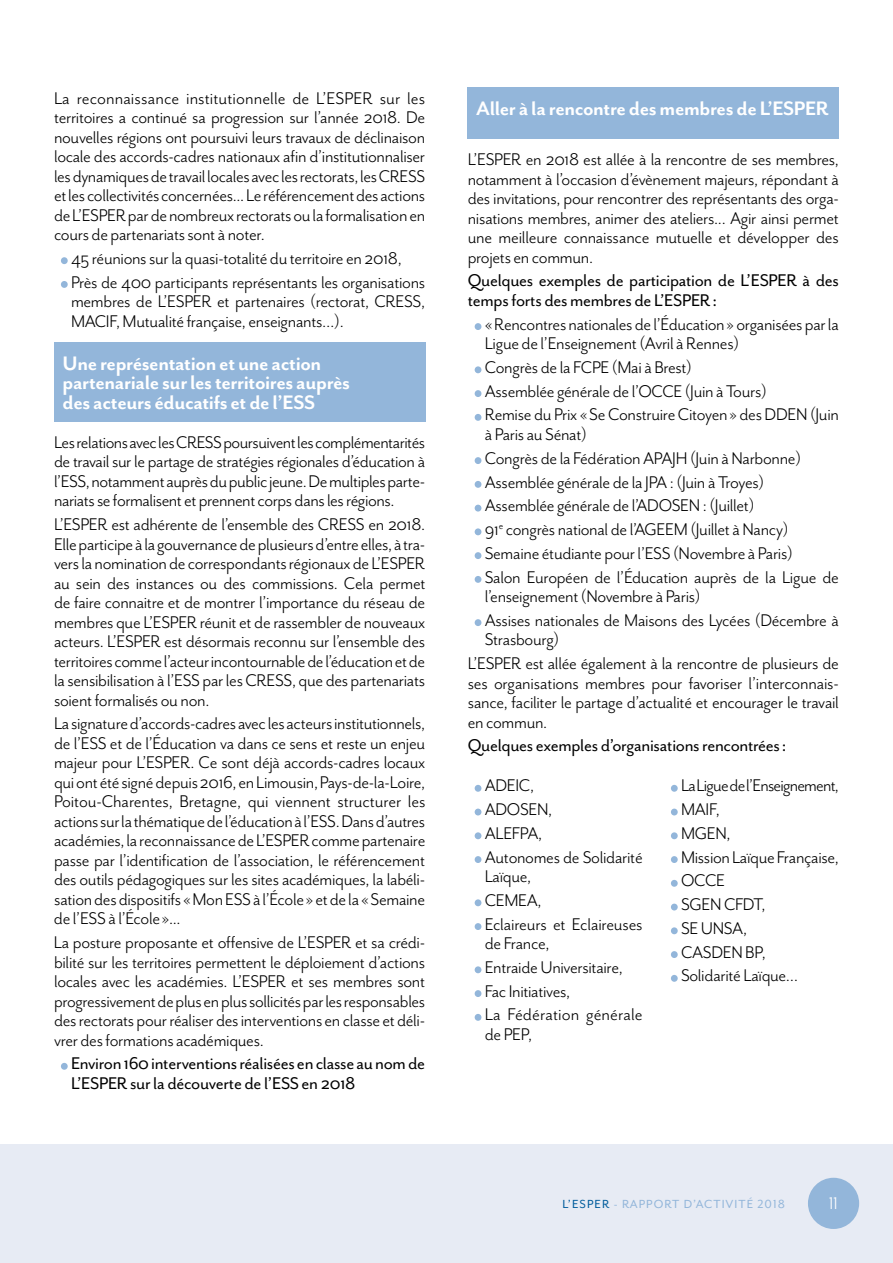
<style>
.page{position:relative;width:893px;height:1263px;background:#fff}
.page>*{position:absolute;margin:0;border:0;box-sizing:border-box;transform-origin:0 0}
.t1{font:700 22.5px/19.5px "Mr Eaves San OT";letter-spacing:-.015em;color:#fff}
.t2{font:19.5px/19.5px "Mr Eaves San OT";letter-spacing:-.015em;color:#000;text-align:justify}
.t3{font:19.5px/19.5px "Mr Eaves San OT";letter-spacing:-.015em;color:#000}
.t4{font:19.5px/19.5px "Mr Eaves San OT";letter-spacing:.005em;color:#000}
.t5{font:19.5px "Mr Eaves San OT";letter-spacing:-.04em;color:#000}
.t6{font:19.5px "Mr Eaves San OT";color:#fff}
.t7{font:13.5px "Mr Eaves San OT";letter-spacing:.075em;color:#93b6da}
.s1{font-size:52.5px;color:#93b6da}
.s2{color:#005c9c}
</style>
<div class="page">
<div style="left:0;top:1144px;width:893px;height:119px;background:#e7ebf4"></div>
<div style="left:808px;top:1178px;width:51px;height:51px;background:#93b6da;border-radius:50%"></div>
<div style="left:54px;top:342px;width:371px;height:80px;background:#93b6da"></div>
<div style="left:468px;top:87px;width:371px;height:51px;background:#93b6da"></div>
<p class="t2" style="left:54px;top:88px;width:373px">La reconnaissance institutionnelle de L’ESPER sur les territoires a continué sa progression sur l’année 2018. De nouvelles régions ont poursuivi leurs travaux de déclinaison locale des accords-cadres nationaux afin d’institutionnaliser les dynamiques de travail locales avec les rectorats, les CRESS et les collectivités concernées... Le référencement des actions de L’ESPER par de nombreux rectorats ou la formalisation en cours de partenariats sont à noter.</p>
<p class="t2" style="left:58px;top:248px;width:345px"><span class="s1">•</span>45 réunions sur la quasi-totalité du territoire en 2018,</p>
<p class="t2" style="left:71px;top:272px;width:356px;text-indent:-13px"><span class="s1">•</span>Près de 400 participants représentants les organisations membres de L’ESPER et partenaires (rectorat, CRESS, MACIF, Mutualité française, enseignants…).</p>
<p class="t1" style="left:63px;top:354px;width:289px">Une représentation et une action partenariale sur les territoires auprès des acteurs éducatifs et de l’ESS</p>
<p class="t2" style="left:54px;top:432px;width:373px">Les relations avec les CRESS poursuivent les complémentarités de travail sur le partage de stratégies régionales d’éducation à l’ESS, notamment auprès du public jeune. De multiples parte&shy;nariats se formalisent et prennent corps dans les régions.</p>
<p class="t2" style="left:54px;top:515px;width:373px">L’ESPER est adhérente de l’ensemble des CRESS en 2018.<br>Elle participe à la gouvernance de plusieurs d’entre elles, à tra&shy;vers la nomination de correspondants régionaux de L’ESPER au sein des instances ou des commissions. Cela permet de faire connaitre et de montrer l’importance du réseau de membres que L’ESPER réunit et de rassembler de nouveaux acteurs. L’ESPER est désormais reconnu sur l’ensemble des territoires comme l’acteur incontournable de l’éducation et de la sensibilisation à l’ESS par les CRESS, que des partenariats soient formalisés ou non.</p>
<p class="t2" style="left:54px;top:714px;width:373px">La signature d’accords-cadres avec les acteurs institutionnels, de l’ESS et de l’Éducation va dans ce sens et reste un enjeu majeur pour L’ESPER. Ce sont déjà accords-cadres locaux qui ont été signé depuis 2016, en Limousin, Pays-de-la-Loire, Poitou-Charentes, Bretagne, qui viennent structurer les actions sur la thématique de l’éducation à l’ESS. Dans d’autres académies, la reconnaissance de L’ESPER comme partenaire passe par l’identification de l’association, le référencement des outils pédagogiques sur les sites académiques, la labéli&shy;sation des dispositifs «Mon ESS à l’École» et de la «Semaine de l’ESS à l’École»...</p>
<p class="t2" style="left:54px;top:933px;width:373px">La posture proposante et offensive de L’ESPER et sa crédi&shy;bilité sur les territoires permettent le déploiement d’actions locales avec les académies. L’ESPER et ses membres sont progressivement de plus en plus sollicités par les responsables des rectorats pour réaliser des interventions en classe et déli&shy;vrer des formations académiques.</p>
<p class="t3" style="left:71px;top:1054px;width:356px;text-indent:-13px"><span class="s1">•</span>Environ 160 interventions réalisées en classe au nom de<br>L’ESPER sur la découverte de l’ESS en 2018</p>
<p class="t1" style="left:476px;top:98px;width:354px">Aller à la rencontre des membres de L’ESPER</p>
<p class="t2" style="left:468px;top:150px;width:373px">L’ESPER en 2018 est allée à la rencontre de ses membres, notamment à l’occasion d’évènement majeurs, répondant à des invitations, pour rencontrer des représentants des orga&shy;nisations membres, animer des ateliers... Agir ainsi permet une meilleure connaissance mutuelle et développer des projets en commun.</p>
<p class="t3" style="left:468px;top:271px;width:373px">Quelques exemples de participation de L’ESPER à des temps forts des membres de L’ESPER:</p>
<p class="t2" style="left:485px;top:314px;width:356px;text-indent:-13px"><span class="s1">•</span>«Rencontres nationales de l’Éducation» organisées par la<br>Ligue de l’Enseignement (Avril à Rennes)</p>
<p class="t2" style="left:472px;top:358px;width:222px"><span class="s1">•</span>Congrès de la FCPE (Mai à Brest)</p>
<p class="t2" style="left:472px;top:381px;width:296px"><span class="s1">•</span>Assemblée générale de l’OCCE (Juin à Tours)</p>
<p class="t2" style="left:485px;top:405px;width:356px;text-indent:-13px"><span class="s1">•</span>Remise du Prix «Se Construire Citoyen» des DDEN (Juin à Paris au Sénat)</p>
<p class="t2" style="left:472px;top:448px;width:331px"><span class="s1">•</span>Congrès de la Fédération APAJH (Juin à Narbonne)</p>
<p class="t2" style="left:472px;top:472px;width:294px"><span class="s1">•</span>Assemblée générale de la JPA : (Juin à Troyes)</p>
<p class="t2" style="left:472px;top:496px;width:284px"><span class="s1">•</span>Assemblée générale de l’ADOSEN : (Juillet)</p>
<p class="t2" style="left:472px;top:520px;width:318px"><span class="s1">•</span>91<sup>e</sup> congrès national de l’AGEEM (Juillet à Nancy)</p>
<p class="t2" style="left:472px;top:543px;width:322px"><span class="s1">•</span>Semaine étudiante pour l’ESS (Novembre à Paris)</p>
<p class="t2" style="left:485px;top:567px;width:356px;text-indent:-13px"><span class="s1">•</span>Salon Européen de l’Éducation auprès de la Ligue de l’enseignement (Novembre à Paris)</p>
<p class="t2" style="left:485px;top:610px;width:356px;text-indent:-13px"><span class="s1">•</span>Assises nationales de Maisons des Lycées (Décembre à<br>Strasbourg)</p>
<p class="t2" style="left:468px;top:654px;width:373px">L’ESPER est allée également à la rencontre de plusieurs de ses organisations membres pour favoriser l’interconnais&shy;sance, faciliter le partage d’actualité et encourager le travail en commun.</p>
<p class="t3" style="left:468px;top:736px;width:320px">Quelques exemples d’organisations rencontrées:</p>
<p class="t2" style="left:472px;top:776px;width:64px"><span class="s1">•</span>ADEIC,</p>
<p class="t2" style="left:472px;top:800px;width:82px"><span class="s1">•</span>ADOSEN,</p>
<p class="t2" style="left:472px;top:824px;width:72px"><span class="s1">•</span>ALEFPA,</p>
<p class="t2" style="left:485px;top:847px;width:159px;text-indent:-13px"><span class="s1">•</span>Autonomes de Solidarité<br>Laïque,</p>
<p class="t2" style="left:472px;top:891px;width:71px"><span class="s1">•</span>CEMEA,</p>
<p class="t2" style="left:485px;top:914px;width:159px;text-indent:-13px"><span class="s1">•</span>Eclaireurs et Eclaireuses de France,</p>
<p class="t2" style="left:472px;top:958px;width:152px"><span class="s1">•</span>Entraide Universitaire,</p>
<p class="t2" style="left:472px;top:981px;width:100px"><span class="s1">•</span>Fac Initiatives,</p>
<p class="t4" style="left:485px;top:1005px;width:160px;text-indent:-13px"><span class="s1">•</span>La Fédération générale de PEP,</p>
<p class="t5" style="left:668px;top:775px;width:172px"><span class="s1">•</span>La Ligue de l’Enseignement,</p>
<p class="t2" style="left:668px;top:800px;width:53px"><span class="s1">•</span>MAIF,</p>
<p class="t2" style="left:668px;top:824px;width:64px"><span class="s1">•</span>MGEN,</p>
<p class="t2" style="left:668px;top:847px;width:172px"><span class="s1">•</span>Mission Laïque Française,</p>
<p class="t2" style="left:668px;top:871px;width:58px"><span class="s1">•</span>OCCE</p>
<p class="t2" style="left:668px;top:895px;width:99px"><span class="s1">•</span>SGEN CFDT,</p>
<p class="t2" style="left:668px;top:919px;width:80px"><span class="s1">•</span>SE UNSA,</p>
<p class="t2" style="left:668px;top:942px;width:99px"><span class="s1">•</span>CASDEN BP,</p>
<p class="t2" style="left:668px;top:966px;width:132px"><span class="s1">•</span>Solidarité Laïque…</p>
<p class="t7" style="left:562px;top:1197px;width:224px"><span class="s2">L’ESPER</span> - RAPPORT D’ACTIVITÉ 2018</p>
<p class="t6" style="left:829px;top:1192px;width:11px">11</p>
</div>
